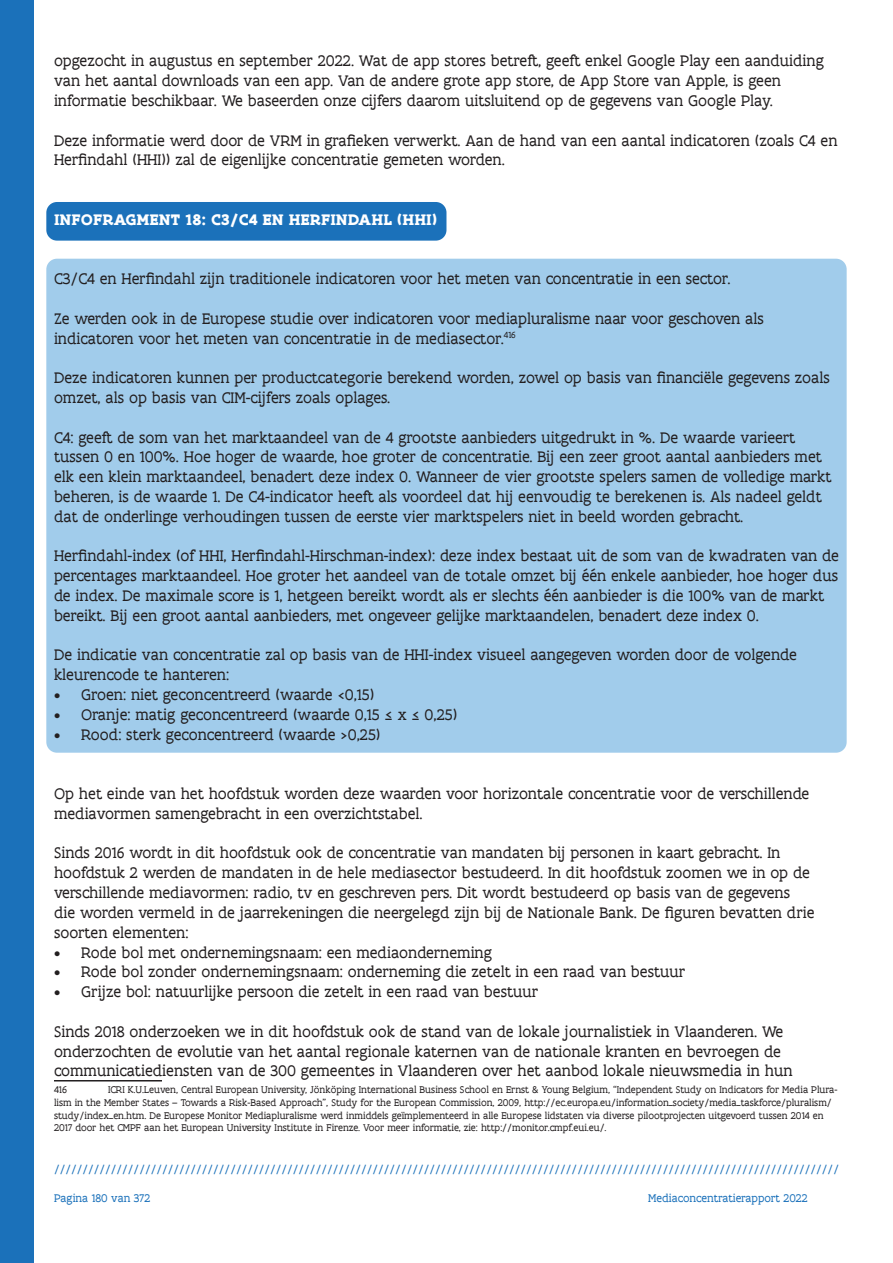
<style>
.page{position:relative;width:893px;height:1263px;background:#fff}
.page>*{position:absolute;margin:0;border:0;box-sizing:border-box;transform-origin:0 0}
.t1{font:16.5px/19.8px "Flanders Art Serif";color:#231f20}
.t2{font:700 16.5px "Flanders Art Serif";color:#fff}
.t3{font:12px "Flanders Art Serif";color:#1b71ba}
.t4{font:10.5px/12.6px "Flanders Art Serif";color:#231f20}
</style>
<div class="page">
<div style="left:0;top:0;width:34px;height:1263px;background:#1b71ba"></div>
<div style="left:46px;top:259px;width:801px;height:494px;background:#a1cceb;border-radius:11px"></div>
<div style="left:46px;top:202px;width:400px;height:39px;background:#1b71ba;border-radius:11px"></div>
<hr style="left:54px;top:1080px;width:108px;height:1px;background:#231f20">
<p class="t1" style="left:54px;top:52px;width:772px">opgezocht in augustus en september 2022. Wat de app stores betreft, geeft enkel Google Play een aanduiding van het aantal downloads van een app. Van de andere grote app store, de App Store van Apple, is geen informatie beschikbaar. We baseerden onze cijfers daarom uitsluitend op de gegevens van Google Play.</p>
<p class="t1" style="left:54px;top:131px;width:785px">Deze informatie werd door de VRM in grafieken verwerkt. Aan de hand van een aantal indicatoren (zoals C4 en<br>Herfindahl (HHI)) zal de eigenlijke concentratie gemeten worden.</p>
<p class="t2" style="left:54px;top:209px;width:385px">INFOFRAGMENT 18: C3/C4 EN HERFINDAHL (HHI)</p>
<p class="t1" style="left:54px;top:269px;width:678px">C3/C4 en Herfindahl zijn traditionele indicatoren voor het meten van concentratie in een sector.</p>
<p class="t1" style="left:54px;top:309px;width:711px">Ze werden ook in de Europese studie over indicatoren voor mediapluralisme naar voor geschoven als indicatoren voor het meten van concentratie in de mediasector.<sup>416</sup></p>
<p class="t1" style="left:54px;top:368px;width:777px">Deze indicatoren kunnen per productcategorie berekend worden, zowel op basis van financiële gegevens zoals omzet, als op basis van CIM-cijfers zoals oplages.</p>
<p class="t1" style="left:54px;top:428px;width:779px">C4: geeft de som van het marktaandeel van de 4 grootste aanbieders uitgedrukt in %. De waarde varieert tussen 0 en 100%. Hoe hoger de waarde, hoe groter de concentratie. Bij een zeer groot aantal aanbieders met elk een klein marktaandeel, benadert deze index 0. Wanneer de vier grootste spelers samen de volledige markt beheren, is de waarde 1. De C4-indicator heeft als voordeel dat hij eenvoudig te berekenen is. Als nadeel geldt dat de onderlinge verhoudingen tussen de eerste vier marktspelers niet in beeld worden gebracht.</p>
<p class="t1" style="left:54px;top:547px;width:786px">Herfindahl-index (of HHI, Herfindahl-Hirschman-index): deze index bestaat uit de som van de kwadraten van de percentages marktaandeel. Hoe groter het aandeel van de totale omzet bij één enkele aanbieder, hoe hoger dus de index. De maximale score is 1, hetgeen bereikt wordt als er slechts één aanbieder is die 100% van de markt bereikt. Bij een groot aantal aanbieders, met ongeveer gelijke marktaandelen, benadert deze index 0.</p>
<p class="t1" style="left:54px;top:646px;width:744px">De indicatie van concentratie zal op basis van de HHI-index visueel aangegeven worden door de volgende kleurencode te hanteren:</p>
<p class="t1" style="left:54px;top:685px;width:322px">• Groen: niet geconcentreerd (waarde &lt;0,15)</p>
<p class="t1" style="left:54px;top:705px;width:405px">• Oranje: matig geconcentreerd (waarde 0,15 ≤ x ≤ 0,25)</p>
<p class="t1" style="left:54px;top:725px;width:328px">• Rood: sterk geconcentreerd (waarde &gt;0,25)</p>
<p class="t1" style="left:54px;top:784px;width:757px">Op het einde van het hoofdstuk worden deze waarden voor horizontale concentratie voor de verschillende mediavormen samengebracht in een overzichtstabel.</p>
<p class="t1" style="left:54px;top:844px;width:762px">Sinds 2016 wordt in dit hoofdstuk ook de concentratie van mandaten bij personen in kaart gebracht. In hoofdstuk 2 werden de mandaten in de hele mediasector bestudeerd. In dit hoofdstuk zoomen we in op de verschillende mediavormen: radio, tv en geschreven pers. Dit wordt bestudeerd op basis van de gegevens die worden vermeld in de jaarrekeningen die neergelegd zijn bij de Nationale Bank. De figuren bevatten drie soorten elementen:</p>
<p class="t1" style="left:54px;top:943px;width:440px">• Rode bol met ondernemingsnaam: een mediaonderneming</p>
<p class="t1" style="left:54px;top:962px;width:633px">• Rode bol zonder ondernemingsnaam: onderneming die zetelt in een raad van bestuur</p>
<p class="t1" style="left:54px;top:982px;width:486px">• Grijze bol: natuurlijke persoon die zetelt in een raad van bestuur</p>
<p class="t1" style="left:54px;top:1022px;width:740px">Sinds 2018 onderzoeken we in dit hoofdstuk ook de stand van de lokale journalistiek in Vlaanderen. We onderzochten de evolutie van het aantal regionale katernen van de nationale kranten en bevroegen de communicatiediensten van de 300 gemeentes in Vlaanderen over het aanbod lokale nieuwsmedia in hun</p>
<p class="t4" style="left:54px;top:1084px;width:15px">416</p>
<p class="t4" style="left:54px;top:1084px;width:785px;text-indent:54px">ICRI K.U.Leuven, Central European University, Jönköping International Business School en Ernst &amp; Young Belgium, “Independent Study on Indicators for Media Plura&shy;lism in the Member States – Towards a Risk-Based Approach”, Study for the European Commission, 2009, http://ec.europa.eu/information_society/media_taskforce/pluralism/ study/index_en.htm. De Europese Monitor Mediapluralisme werd inmiddels geïmplementeerd in alle Europese lidstaten via diverse pilootprojecten uitgevoerd tussen 2014 en 2017 door het CMPF aan het European University Institute in Firenze. Voor meer informatie, zie: http://monitor.cmpf.eui.eu/.</p>
<p class="t3" style="left:54px;top:1162px;width:786px">//////////////////////////////////////////////////////////////////////////////////////////////////////////////////////////////////////////</p>
<p class="t3" style="left:54px;top:1190px;width:98px">Pagina 180 van 372</p>
<p class="t3" style="left:648px;top:1190px;width:161px">Mediaconcentratierapport 2022</p>
</div>
